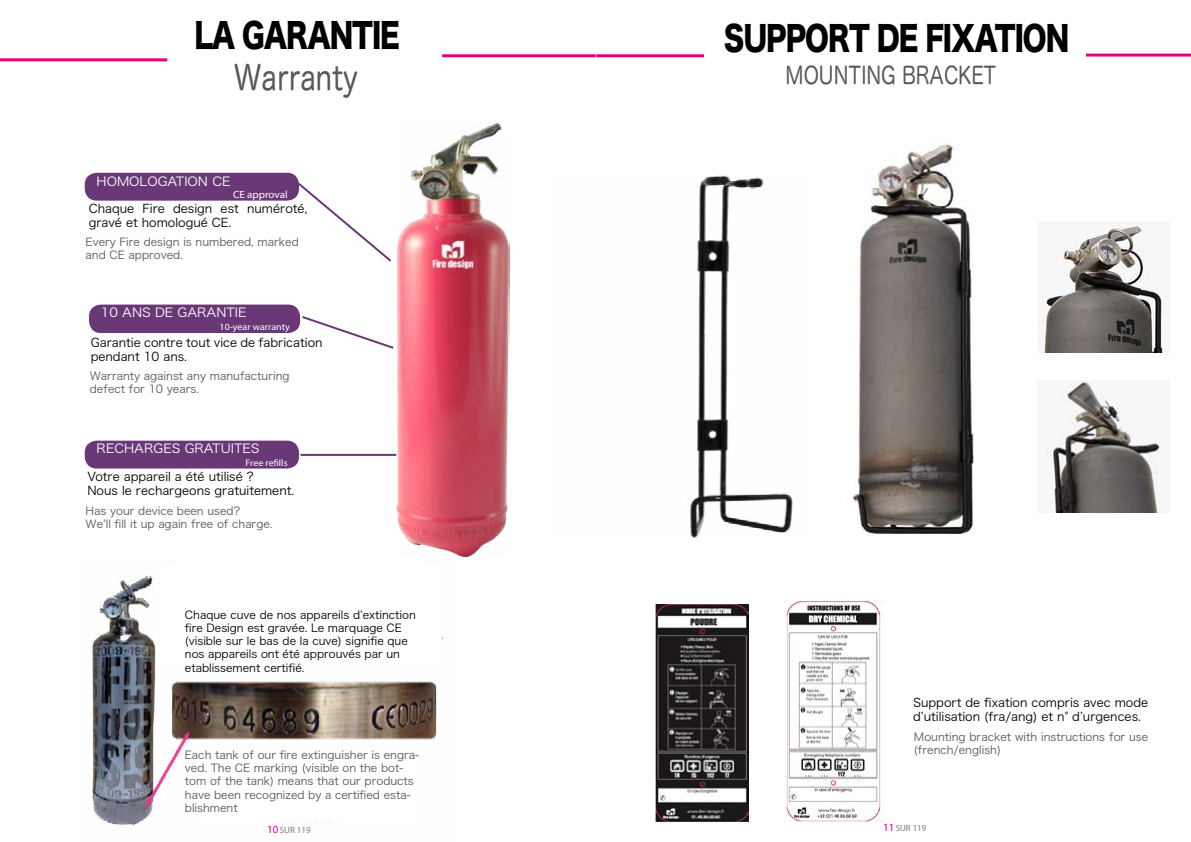
<style>
.page{position:relative;width:1191px;height:842px;background:#fff}
.page>*{position:absolute;margin:0;border:0;box-sizing:border-box;transform-origin:0 0}
.t1{font:33.8px "Hira Kaku Std N W8";letter-spacing:-.04em;color:#000;scale:.8 1}
.t2{font:33.8px "Hira Maru Pro W4";color:#58585a;scale:.8 1}
.t3{font:23.8px "Hira Maru Pro W4";color:#58585a;scale:.8 1}
.t4{font:12.4px "Hira Kaku Pro W3";color:#fff;scale:1.05 1}
.t5{font:12px/14.4px "Hira Kaku Pro W3";color:#000}
.t6{font:11px/13.2px "Hira Kaku Pro W3";color:#58585a}
.t7{font:11px/13.2px "Hira Kaku Pro W3";color:#000}
.t8{font:10.4px "Myriad Pro";color:#fff;scale:1.05 1}
.t9{font:9.5px "Myriad Pro";color:#fff;scale:1.05 1}
.t10{font:9px "Myriad Pro";color:#7b7c7e}
.s1{font-size:11px;color:#da0078}
</style>
<div class="page">
<img style="left:396px;top:123px;width:114px;height:433px">
<div style="left:85px;top:173px;width:214px;height:28px;background:#6a3777;border-radius:12px"></div>
<svg style="left:300px;top:316px;width:94px;height:33px"></svg>
<hr style="left:300px;top:454px;width:96px;height:2px;background:#6a3777">
<div style="left:89px;top:305px;width:211px;height:28px;background:#6a3777;border-radius:12px"></div>
<div style="left:85px;top:441px;width:214px;height:27px;background:#6a3777;border-radius:12px"></div>
<svg style="left:296px;top:181px;width:96px;height:81px"></svg>
<img style="left:92px;top:575px;width:351px;height:251px">
<div style="left:203px;top:761px;width:211px;height:60px;background:#fff"></div>
<div style="left:162px;top:565px;width:280px;height:99px;background:#fff"></div>
<hr style="left:442px;top:54px;width:153px;height:3px;background:#e2007a">
<hr style="left:0;top:58px;width:167px;height:3px;background:#e2007a">
<img style="left:690px;top:176px;width:103px;height:362px">
<img style="left:1038px;top:221px;width:131px;height:132px">
<img style="left:1048px;top:380px;width:118px;height:132px">
<img style="left:853px;top:143px;width:121px;height:392px">
<img style="left:656px;top:604px;width:92px;height:217px">
<img style="left:784px;top:600px;width:100px;height:221px">
<hr style="left:1086px;top:54px;width:105px;height:3px;background:#e2007a">
<hr style="left:596px;top:54px;width:108px;height:3px;background:#e2007a">
<h1 class="t1" style="left:194px;top:17px;width:258px">LA GARANTIE</h1>
<h1 class="t2" style="left:234px;top:48px;width:157px">Warranty</h1>
<p class="t4" style="left:97px;top:170px;width:129px">HOMOLOGATION CE</p>
<p class="t8" style="left:233px;top:188px;width:53px">CE approval</p>
<p class="t5" style="left:89px;top:200px;width:220px">Chaque Fire design est numéroté, gravé et homologué CE.</p>
<p class="t6" style="left:86px;top:234px;width:215px">Every Fire design is numbered, marked and CE approved.</p>
<p class="t4" style="left:101px;top:302px;width:140px">10 ANS DE GARANTIE</p>
<p class="t9" style="left:220px;top:321px;width:68px">10-year warranty</p>
<p class="t5" style="left:91px;top:334px;width:233px">Garantie contre tout vice de fabrication pendant 10 ans.</p>
<p class="t6" style="left:90px;top:368px;width:201px">Warranty against any manufacturing defect for 10 years.</p>
<p class="t4" style="left:97px;top:438px;width:157px">RECHARGES GRATUITES</p>
<p class="t9" style="left:246px;top:457px;width:42px">Free refills</p>
<p class="t5" style="left:87px;top:468px;width:208px">Votre appareil a été utilisé ?<br>Nous le rechargeons gratuitement.</p>
<p class="t6" style="left:86px;top:503px;width:188px">Has your device been used?<br>We’ll fill it up again free of charge.</p>
<p class="t7" style="left:185px;top:607px;width:232px">Chaque cuve de nos appareils d’extinction fire Design est gravée. Le marquage CE (visible sur le bas de la cuve) signifie que nos appareils ont été approuvés par un etablissement certifié.</p>
<p class="t6" style="left:185px;top:747px;width:236px">Each tank of our fire extinguisher is engra&shy;ved. The CE marking (visible on the bot&shy;tom of the tank) means that our products have been recognized by a certified esta&shy;blishment</p>
<h1 class="t1" style="left:724px;top:20px;width:433px">SUPPORT DE FIXATION</h1>
<h2 class="t3" style="left:785px;top:54px;width:265px">MOUNTING BRACKET</h2>
<p class="t5" style="left:913px;top:694px;width:237px">Support de fixation compris avec mode d’utilisation (fra/ang) et n° d’urgences.</p>
<p class="t6" style="left:914px;top:729px;width:236px">Mounting bracket with instructions for use (french/english)</p>
<p class="t10" style="left:267px;top:825px;width:45px"><span class="s1">10</span>SUR 119</p>
<p class="t10" style="left:883px;top:822px;width:45px"><span class="s1">11</span>SUR 119</p>
</div>
